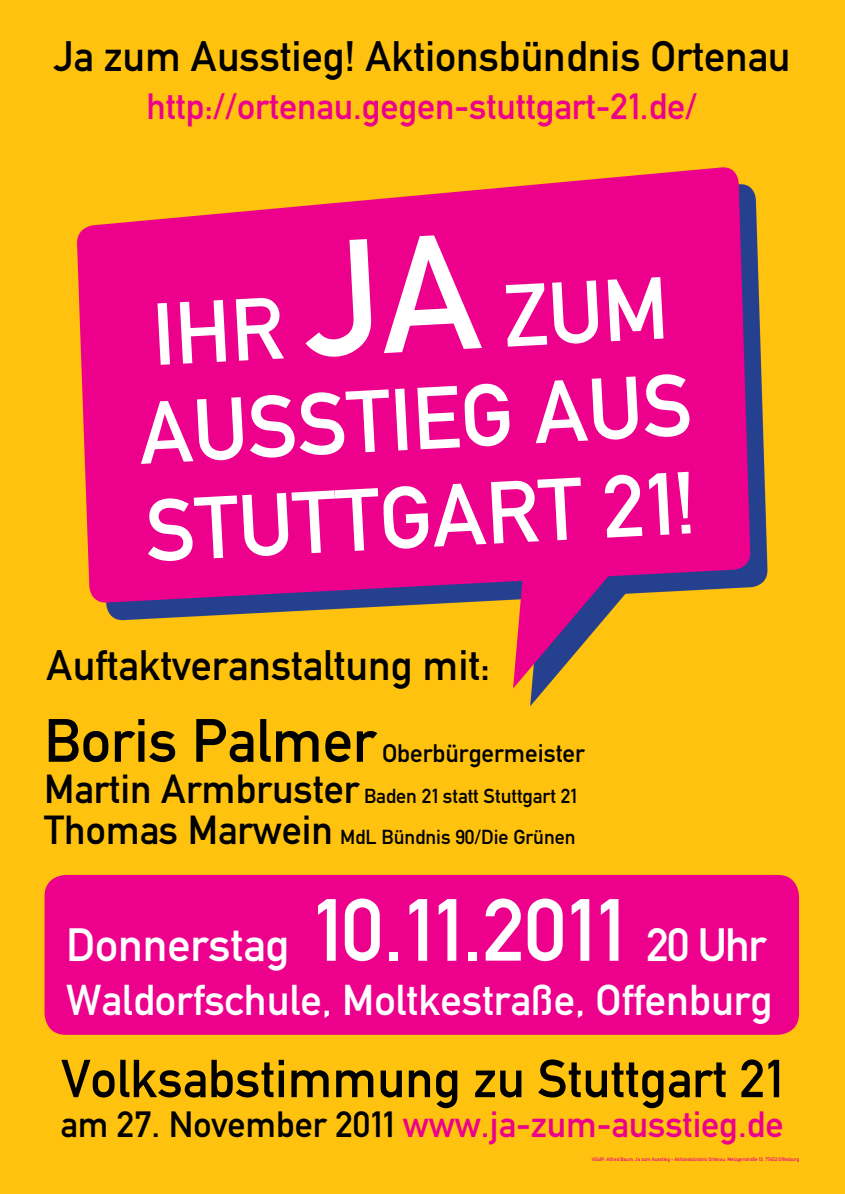
<style>
.page{position:relative;width:845px;height:1194px;background:#fff}
.page>*{position:absolute;margin:0;border:0;box-sizing:border-box;transform-origin:0 0}
.t1{font:86.4px/97.9px "DIN 1451 Mittelschrift DB Regular";color:#fff}
.t2{font:60px "DIN 1451 Mittelschrift DB Regular";color:#000}
.t3{font:52.5px "DIN 1451 Mittelschrift DB Regular";color:#000}
.t4{font:46px "DIN 1451 Mittelschrift DB Regular";color:#fff}
.t5{font:42.5px "DIN 1451 Mittelschrift DB Regular";color:#fff}
.t6{font:42px "DIN 1451 Mittelschrift DB Regular";color:#000}
.t7{font:36px "DIN 1451 Mittelschrift DB Regular";color:#ec008c}
.t8{font:25px "DIN 1451 Mittelschrift DB Regular";color:#000}
.t9{font:20px/41px "DIN 1451 Mittelschrift DB Regular";color:#000}
.t10{font:5px "DIN 1451 Mittelschrift Regular";color:#ec008c}
.s1{font-size:161.35px}
.s2{font-size:40px}
.s3{font-size:86.5px}
.s4{color:#000}
</style>
<div class="page">
<div style="left:0;top:0;width:845px;height:1193px;background:#ffc20e"></div>
<svg style="left:106px;top:189px;width:661px;height:516px"></svg>
<svg style="left:77px;top:167px;width:675px;height:436px;background:#e81280"></svg>
<svg style="left:448px;top:479px;width:220px;height:223px;fill:#ec008c"></svg>
<div style="left:45px;top:874px;width:754px;height:160px;background:#ec008c;border-radius:21px"></div>
<h3 class="t6" style="left:53px;top:32px;width:738px">Ja zum Ausstieg! Aktionsbündnis Ortenau</h3>
<h3 class="t7" style="left:146px;top:85px;width:552px">http://ortenau.gegen-stuttgart-21.de/</h3>
<h1 class="t1" style="left:131px;top:287px;width:555px;rotate:-3deg">Ihr <span class="s1">JA</span> zum<br>Ausstieg aus<br>Stuttgart 21!</h1>
<h3 class="t6" style="left:47px;top:640px;width:445px">Auftaktveranstaltung mit:</h3>
<h2 class="t2" style="left:44px;top:705px;width:335px">Boris Palmer</h2>
<h3 class="t8" style="left:382px;top:738px;width:205px">Oberbürgermeister</h3>
<h3 class="t9" style="left:44px;top:775px;width:534px"><span class="s2">Martin Armbruster</span> Baden 21 statt Stuttgart 21<br><span class="s2">Thomas Marwein</span> MdL Bündnis 90/Die Grünen</h3>
<h3 class="t4" style="left:66px;top:917px;width:703px">Donnerstag <span class="s3">10.11.2011</span> 20 Uhr</h3>
<h3 class="t5" style="left:66px;top:974px;width:708px">Waldorfschule, Moltkestraße, Offenburg</h3>
<h3 class="t3" style="left:61px;top:1047px;width:723px">Volksabstimmung zu Stuttgart 21</h3>
<h3 class="t7" style="left:60px;top:1103px;width:724px"><span class="s4">am 27. November 2011</span> www.ja-zum-ausstieg.de</h3>
<p class="t10" style="left:591px;top:1155px;width:209px">ViSdP: Alfred Baum, Ja zum Ausstieg - Aktionsbündnis Ortenau, Metzgerstraße 13, 77652 Offenburg</p>
</div>
